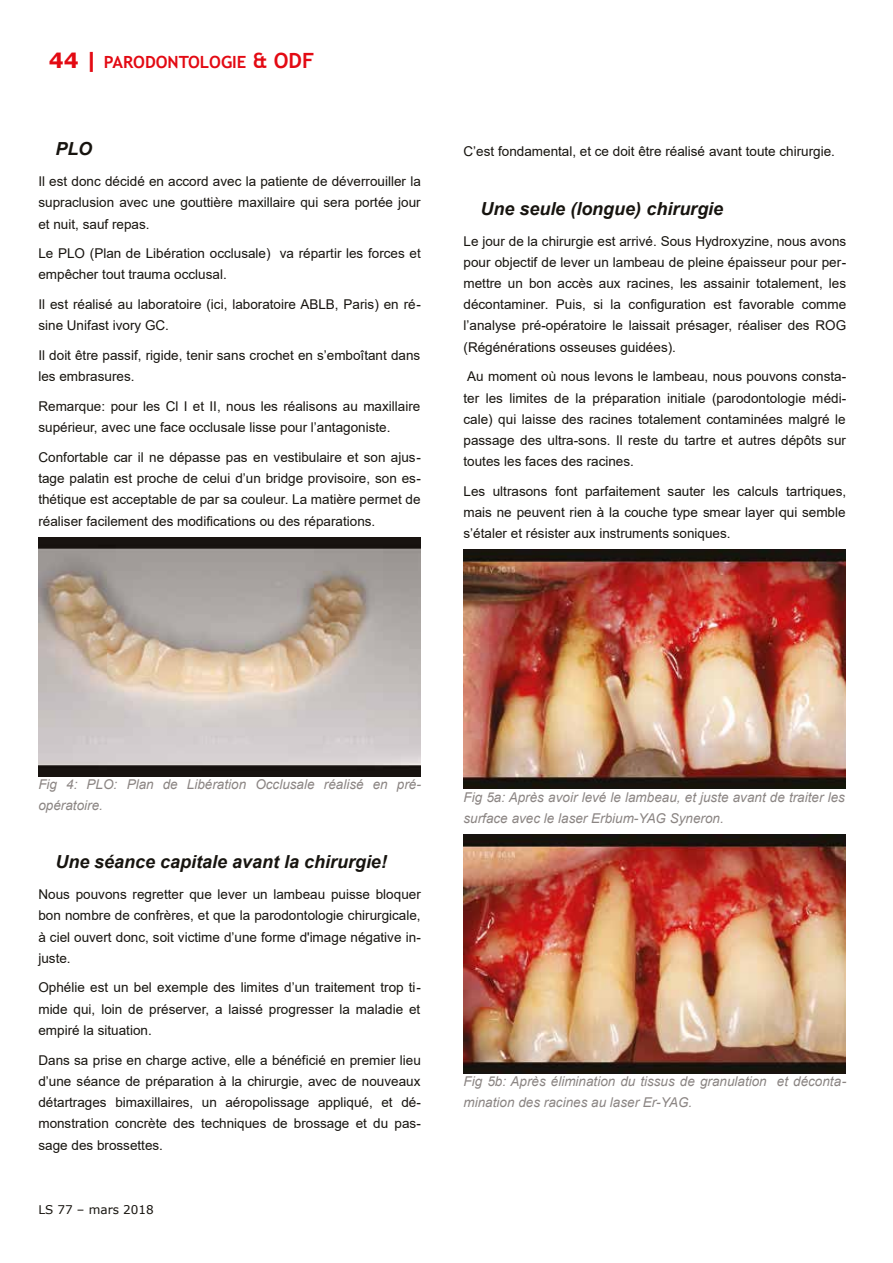
<style>
.page{position:relative;width:893px;height:1263px;background:#fff}
.page>*{position:absolute;margin:0;border:0;box-sizing:border-box;transform-origin:0 0}
.t1{font:italic 700 18px "Arial";letter-spacing:-.005em;color:#17140f}
.t2{font:700 16.8px "Trebuchet MS";color:#e30a13}
.t3{font:13.5px/21.3px "Arial";color:#17140f;text-align:justify}
.t4{font:italic 13.5px/21.3px "Arial";color:#8b8583}
.t5{font:12px "Verdana";color:#17140f}
.s1{font-family:"Verdana";font-size:21px}
.s2{font-size:21px}
</style>
<div class="page">
<img style="left:38px;top:537px;width:383px;height:239px">
<img style="left:463px;top:550px;width:383px;height:239px">
<img style="left:463px;top:834px;width:383px;height:239px">
<p class="t2" style="left:49px;top:53px;width:267px"><span class="s1">44 |</span> PARODONTOLOGIE <span class="s2">&amp; ODF</span></p>
<h1 class="t1" style="left:55px;top:142px;width:38px">PLO</h1>
<p class="t3" style="left:38px;top:171px;width:384px">Il est donc décidé en accord avec la patiente de déverrouiller la supraclusion avec une gouttière maxillaire qui sera portée jour et nuit, sauf repas.</p>
<p class="t3" style="left:38px;top:243px;width:384px">Le PLO (Plan de Libération occlusale) va répartir les forces et empêcher tout trauma occlusal.</p>
<p class="t3" style="left:38px;top:294px;width:384px">Il est réalisé au laboratoire (ici, laboratoire ABLB, Paris) en ré&shy;sine Unifast ivory GC.</p>
<p class="t3" style="left:38px;top:345px;width:383px">Il doit être passif, rigide, tenir sans crochet en s’emboîtant dans les embrasures.</p>
<p class="t3" style="left:38px;top:396px;width:383px">Remarque: pour les Cl I et II, nous les réalisons au maxillaire supérieur, avec une face occlusale lisse pour l’antagoniste.</p>
<p class="t3" style="left:38px;top:447px;width:384px">Confortable car il ne dépasse pas en vestibulaire et son ajus&shy;tage palatin est proche de celui d’un bridge provisoire, son es&shy;thétique est acceptable de par sa couleur. La matière permet de réaliser facilement des modifications ou des réparations.</p>
<p class="t3" style="left:464px;top:141px;width:373px">C’est fondamental, et ce doit être réalisé avant toute chirurgie.</p>
<h1 class="t1" style="left:480px;top:202px;width:244px">Une seule (longue) chirurgie</h1>
<p class="t3" style="left:464px;top:230px;width:384px">Le jour de la chirurgie est arrivé. Sous Hydroxyzine, nous avons pour objectif de lever un lambeau de pleine épaisseur pour per&shy;mettre un bon accès aux racines, les assainir totalement, les décontaminer. Puis, si la configuration est favorable comme l’analyse pré-opératoire le laissait présager, réaliser des ROG (Régénérations osseuses guidées).</p>
<p class="t3" style="left:464px;top:366px;width:384px">Au moment où nous levons le lambeau, nous pouvons consta&shy;ter les limites de la préparation initiale (parodontologie médi&shy;cale) qui laisse des racines totalement contaminées malgré le passage des ultra-sons. Il reste du tartre et autres dépôts sur toutes les faces des racines.</p>
<p class="t3" style="left:464px;top:481px;width:384px">Les ultrasons font parfaitement sauter les calculs tartriques, mais ne peuvent rien à la couche type smear layer qui semble s’étaler et résister aux instruments soniques.</p>
<p class="t4" style="left:38px;top:773px;width:384px">Fig 4: PLO: Plan de Libération Occlusale réalisé en pré&shy;opératoire.</p>
<h1 class="t1" style="left:55px;top:855px;width:333px">Une séance capitale avant la chirurgie!</h1>
<p class="t3" style="left:38px;top:884px;width:384px">Nous pouvons regretter que lever un lambeau puisse bloquer bon nombre de confrères, et que la parodontologie chirurgicale, à ciel ouvert donc, soit victime d’une forme d'image négative in&shy;juste.</p>
<p class="t3" style="left:38px;top:977px;width:384px">Ophélie est un bel exemple des limites d’un traitement trop ti&shy;mide qui, loin de préserver, a laissé progresser la maladie et empiré la situation.</p>
<p class="t3" style="left:38px;top:1049px;width:384px">Dans sa prise en charge active, elle a bénéficié en premier lieu d’une séance de préparation à la chirurgie, avec de nouveaux détartrages bimaxillaires, un aéropolissage appliqué, et dé&shy;monstration concrète des techniques de brossage et du pas&shy;sage des brossettes.</p>
<p class="t5" style="left:38px;top:1203px;width:117px">LS 77 – mars 2018</p>
<p class="t4" style="left:464px;top:786px;width:383px">Fig 5a: Après avoir levé le lambeau, et juste avant de traiter les surface avec le laser Erbium-YAG Syneron.</p>
<p class="t4" style="left:464px;top:1071px;width:384px">Fig 5b: Après élimination du tissus de granulation et déconta&shy;mination des racines au laser Er-YAG.</p>
</div>
